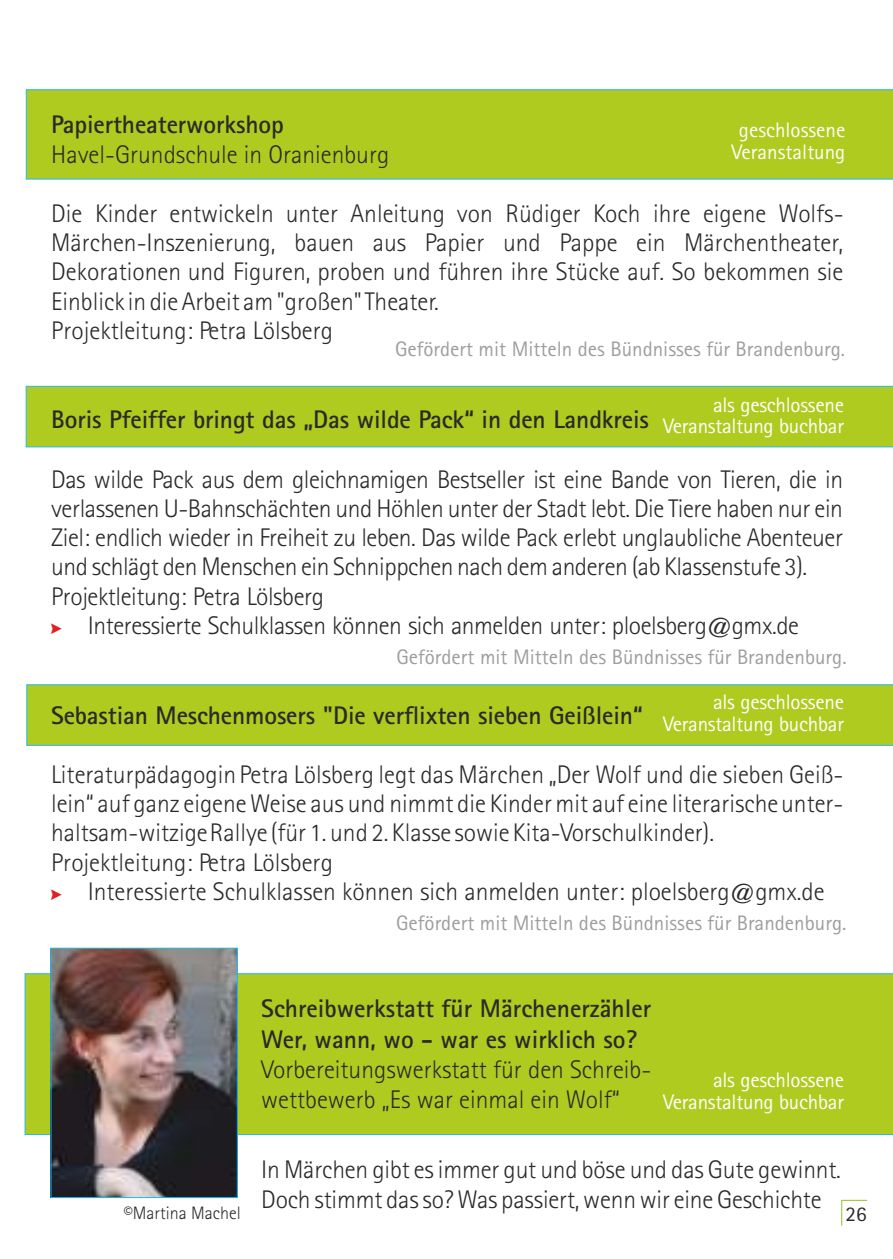
<style>
.page{position:relative;width:893px;height:1259px;background:#fff}
.page>*{position:absolute;margin:0;border:0;box-sizing:border-box;transform-origin:0 0}
.t1{font:300 25.5px/29.4px "Rotis Sans Serif";color:#2b2a29}
.t2{font:700 25.5px/31.2px "Rotis Sans Serif";letter-spacing:-.005em;color:#2b2a29}
.t3{font:21px "Rotis Sans Serif";color:#9d9e9e}
.t4{font:21px/21.9px "Rotis Sans Serif";letter-spacing:-.015em;color:#fefefe;text-align:right}
.t5{font:21px "Rotis Sans Serif";color:#2b2a29}
.t6{font:300 18px "Rotis Sans Serif";color:#2b2a29}
</style>
<div class="page">
<div style="left:24px;top:973px;width:869px;height:162px;background:#b0cb1f"></div>
<div style="left:26px;top:684px;width:867px;height:62px;background:#b0cb1f"></div>
<div style="left:25px;top:385px;width:868px;height:63px;background:#b0cb1f"></div>
<div style="left:25px;top:89px;width:868px;height:91px;background:#b0cb1f"></div>
<svg style="left:841px;top:1199px;width:26px;height:26px"></svg>
<img style="left:53px;top:949px;width:183px;height:247px">
<div style="left:51px;top:947px;width:187px;height:251px;border:1px solid #1cbbee"></div>
<p class="t2" style="left:51px;top:112px;width:234px">Papiertheaterworkshop</p>
<p class="t1" style="left:51px;top:142px;width:340px">Havel-Grundschule in Oranienburg</p>
<p class="t1" style="left:51px;top:200px;width:794px">Die Kinder entwickeln unter Anleitung von Rüdiger Koch ihre eigene Wolfs-Märchen-Inszenierung, bauen aus Papier und Pappe ein Märchentheater, Dekorationen und Figuren, proben und führen ihre Stücke auf. So bekommen sie Einblick in die Arbeit am "großen" Theater.<br>Projektleitung: Petra Lölsberg</p>
<p class="t4" style="left:731px;top:121px;width:115px;text-align:center">geschlossene<br>Veranstaltung</p>
<p class="t3" style="left:395px;top:340px;width:452px">Gefördert mit Mitteln des Bündnisses für Brandenburg.</p>
<p class="t4" style="left:663px;top:395px;width:182px">als geschlossene<br>Veranstaltung buchbar</p>
<p class="t2" style="left:51px;top:407px;width:599px">Boris Pfeiffer bringt das „Das wilde Pack“ in den Landkreis</p>
<p class="t1" style="left:51px;top:466px;width:793px">Das wilde Pack aus dem gleichnamigen Bestseller ist eine Bande von Tieren, die in</p>
<p class="t1" style="left:51px;top:495px;width:793px">verlassenen U-Bahnschächten und Höhlen unter der Stadt lebt. Die Tiere haben nur ein</p>
<p class="t1" style="left:51px;top:525px;width:793px">Ziel: endlich wieder in Freiheit zu leben. Das wilde Pack erlebt unglaubliche Abenteuer</p>
<p class="t1" style="left:51px;top:554px;width:758px">und schlägt den Menschen ein Schnippchen nach dem anderen (ab Klassenstufe 3).</p>
<p class="t1" style="left:51px;top:583px;width:274px">Projektleitung: Petra Lölsberg</p>
<p class="t1" style="left:88px;top:613px;width:713px">Interessierte Schulklassen können sich anmelden unter: ploelsberg@gmx.de</p>
<p class="t3" style="left:396px;top:648px;width:452px">Gefördert mit Mitteln des Bündnisses für Brandenburg.</p>
<p class="t2" style="left:51px;top:702px;width:593px">Sebastian Meschenmosers "Die verflixten sieben Geißlein“</p>
<p class="t4" style="left:663px;top:692px;width:182px">als geschlossene<br>Veranstaltung buchbar</p>
<p class="t1" style="left:51px;top:761px;width:794px">Literaturpädagogin Petra Lölsberg legt das Märchen „Der Wolf und die sieben Geiß&shy;lein“ auf ganz eigene Weise aus und nimmt die Kinder mit auf eine literarische unter&shy;haltsam-witzige Rallye (für 1. und 2. Klasse sowie Kita-Vorschulkinder).<br>Projektleitung: Petra Lölsberg</p>
<p class="t1" style="left:88px;top:878px;width:739px">Interessierte Schulklassen können sich anmelden unter: ploelsberg@gmx.de</p>
<p class="t3" style="left:396px;top:914px;width:452px">Gefördert mit Mitteln des Bündnisses für Brandenburg.</p>
<p class="t6" style="left:124px;top:1205px;width:118px">©Martina Machel</p>
<p class="t2" style="left:261px;top:995px;width:391px">Schreibwerkstatt für Märchenerzähler<br>Wer, wann, wo - war es wirklich so?</p>
<p class="t1" style="left:261px;top:1057px;width:392px">Vorbereitungswerkstatt für den Schreib&shy;wettbewerb „Es war einmal ein Wolf“</p>
<p class="t4" style="left:663px;top:1070px;width:182px">als geschlossene<br>Veranstaltung buchbar</p>
<p class="t1" style="left:261px;top:1156px;width:581px">In Märchen gibt es immer gut und böse und das Gute gewinnt.<br>Doch stimmt das so? Was passiert, wenn wir eine Geschichte</p>
<p class="t5" style="left:846px;top:1205px;width:22px">26</p>
</div>
